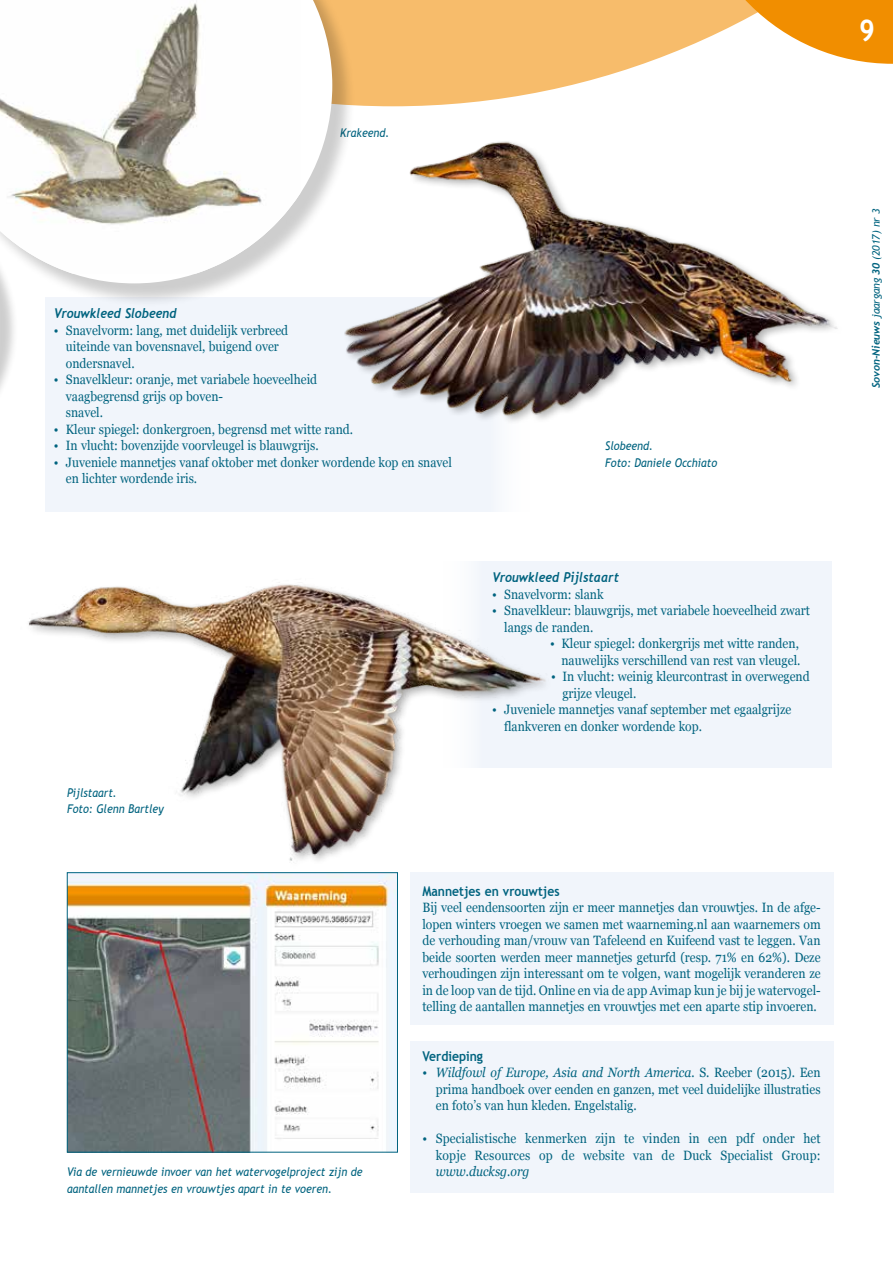
<style>
.page{position:relative;width:893px;height:1263px;background:#fff}
.page>*{position:absolute;margin:0;border:0;box-sizing:border-box;transform-origin:0 0}
.t1{font:700 30px "Trebuchet MS";color:#fff;scale:.9 1}
.t2{font:13.5px/16.5px "Georgia";color:#00637f;scale:.9 1}
.t3{font:italic 700 13.5px "Trebuchet";color:#00637f;scale:.9 1}
.t4{font:700 13.5px "Trebuchet MS";color:#00637f;scale:.9 1}
.t5{font:italic 13.5px "Georgia";color:#00637f;scale:.9 1}
.t6{font:italic 12px/16.5px "Trebuchet MS";color:#00637f;scale:.9 1}
.t7{font:italic 10.5px "Trebuchet MS";letter-spacing:-.01em;color:#00637f}
.s1{font-style:italic}
.s2{font-family:"Trebuchet";font-weight:700}
</style>
<div class="page">
<svg style="left:356px;top:0;width:335px;height:106px;fill:#f7bc6b"></svg>
<svg style="left:691px;top:0;width:202px;height:64px"></svg>
<svg style="left:0;top:307px;width:14px;height:83px"></svg>
<img style="left:69px;top:877px;width:327px;height:273px">
<div style="left:441px;top:561px;width:391px;height:206px;background:#f1f5fb"></div>
<div style="left:45px;top:298px;width:486px;height:214px;background:#f1f5fb"></div>
<img style="left:344px;top:141px;width:494px;height:293px">
<div style="left:0;top:0;width:356px;height:307px;background:#000;opacity:.2"></div>
<svg style="left:0;top:0;width:332px;height:283px"></svg>
<img style="left:0;top:0;width:300px;height:274px">
<img style="left:28px;top:561px;width:562px;height:316px">
<div style="left:410px;top:872px;width:423px;height:153px;background:#f1f5fb"></div>
<div style="left:410px;top:1042px;width:423px;height:151px;background:#f1f5fb"></div>
<p class="t6" style="left:340px;top:124px;width:56px">Krakeend.</p>
<p class="t3" style="left:54px;top:305px;width:138px">Vrouwkleed Slobeend</p>
<p class="t2" style="left:66px;top:321px;width:248px;text-indent:-12px">• Snavelvorm: lang, met duidelijk verbreed uiteinde van bovensnavel, buigend over ondersnavel.</p>
<p class="t2" style="left:66px;top:371px;width:281px;text-indent:-12px">• Snavelkleur: oranje, met variabele hoeveelheid vaagbegrensd grijs op boven-<br>snavel.</p>
<p class="t2" style="left:54px;top:420px;width:334px">• Kleur spiegel: donkergroen, begrensd met witte rand.</p>
<p class="t2" style="left:54px;top:437px;width:296px">• In vlucht: bovenzijde voorvleugel is blauwgrijs.</p>
<p class="t2" style="left:66px;top:453px;width:430px;text-indent:-12px">• Juveniele mannetjes vanaf oktober met donker wordende kop en snavel en lichter wordende iris.</p>
<p class="t6" style="left:67px;top:784px;width:109px">Pijlstaart.<br>Foto: Glenn Bartley</p>
<p class="t6" style="left:605px;top:438px;width:126px">Slobeend.<br>Foto: Daniele Occhiato</p>
<p class="t3" style="left:492px;top:569px;width:142px">Vrouwkleed Pijlstaart</p>
<p class="t2" style="left:492px;top:585px;width:125px">• Snavelvorm: slank</p>
<p class="t2" style="left:504px;top:602px;width:341px;text-indent:-12px">• Snavelkleur: blauwgrijs, met variabele hoeveelheid zwart langs de randen.</p>
<p class="t2" style="left:550px;top:635px;width:280px;text-align:right">• Kleur spiegel: donkergrijs met witte randen, nauwelijks verschillend van rest van vleugel.</p>
<p class="t2" style="left:562px;top:668px;width:276px;text-indent:-11px">• In vlucht: weinig kleurcontrast in overwegend grijze vleugel.</p>
<p class="t2" style="left:504px;top:701px;width:321px;text-indent:-12px">• Juveniele mannetjes vanaf september met egaalgrijze flankveren en donker wordende kop.</p>
<p class="t6" style="left:67px;top:1164px;width:330px">Via de vernieuwde invoer van het watervogelproject zijn de aantallen mannetjes en vrouwtjes apart in te voeren.</p>
<p class="t4" style="left:422px;top:882px;width:154px">Mannetjes en vrouwtjes</p>
<p class="t2" style="left:422px;top:899px;width:444px;text-align:justify">Bij veel eendensoorten zijn er meer mannetjes dan vrouwtjes. In de afge&shy;lopen winters vroegen we samen met waarneming.nl aan waarnemers om de verhouding man/vrouw van Tafeleend en Kuifeend vast te leggen. Van beide soorten werden meer mannetjes geturfd (resp. 71% en 62%). Deze verhoudingen zijn interessant om te volgen, want mogelijk veranderen ze in de loop van de tijd. Online en via de app Avimap kun je bij je watervogel&shy;telling de aantallen mannetjes en vrouwtjes met een aparte stip invoeren.</p>
<p class="t4" style="left:422px;top:1047px;width:69px">Verdieping</p>
<p class="t2" style="left:436px;top:1064px;width:429px;text-align:justify;text-indent:-13px">• <span class="s1">Wildfowl of Europe, Asia and North America.</span> S. Reeber (2015). Een prima handboek over eenden en ganzen, met veel duidelijke illustraties en foto’s van hun kleden. Engelstalig.</p>
<p class="t2" style="left:422px;top:1130px;width:444px;text-align:right">• Specialistische kenmerken zijn te vinden in een pdf onder het kopje Resources op de website van de Duck Specialist Group:</p>
<p class="t5" style="left:436px;top:1161px;width:106px">www.ducksg.org</p>
<h1 class="t1" style="left:859px;top:11px;width:19px">9</h1>
<p class="t7" style="left:870px;top:388px;width:181px;rotate:-90deg"><span class="s2">Sovon-Nieuws</span> jaargang <span class="s2">30</span> (2017) nr 3</p>
</div>
